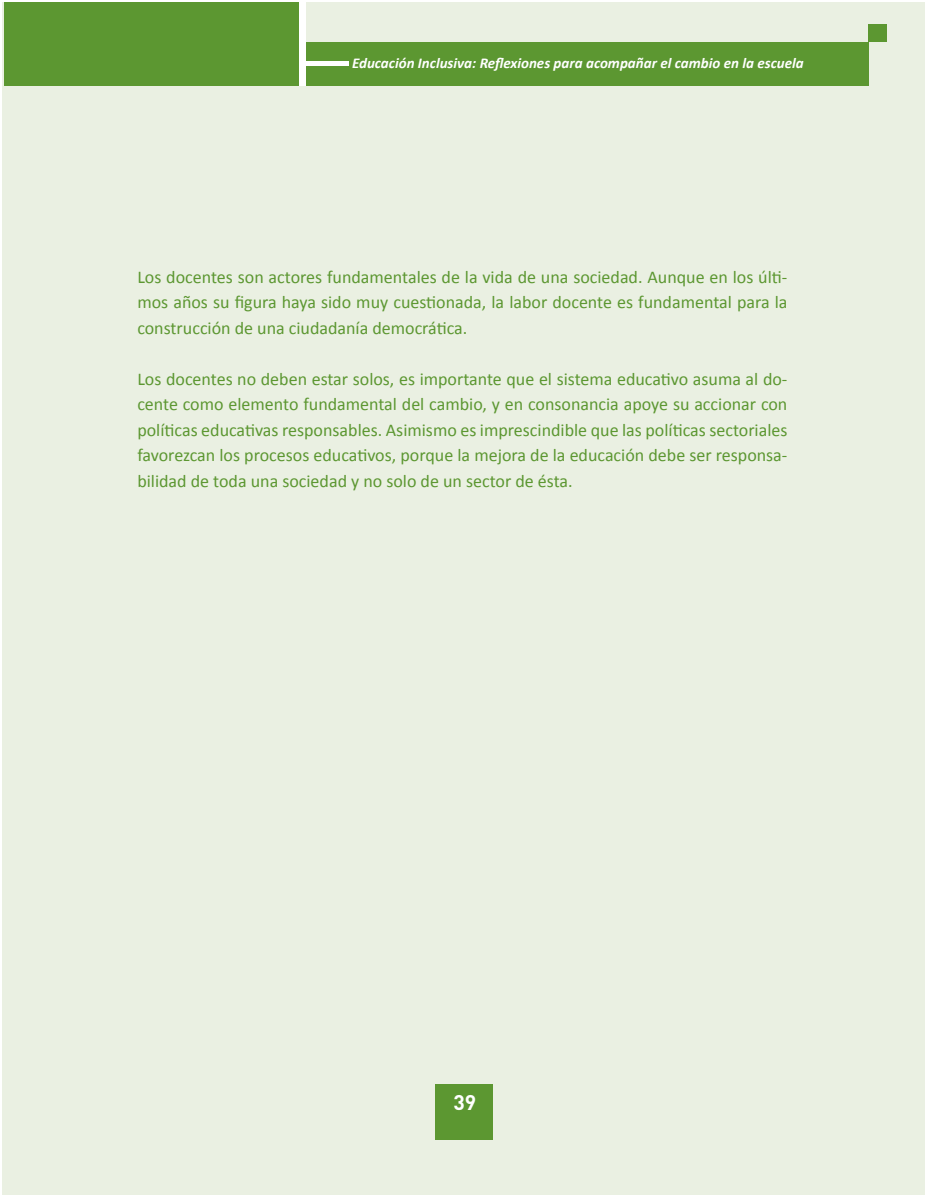
<style>
.page{position:relative;width:927px;height:1197px;background:#fff}
.page>*{position:absolute;margin:0;border:0;box-sizing:border-box;transform-origin:0 0}
.t1{font:700 21px "DIN";color:#fff}
.t2{font:18px/25.5px "Calibri";color:#5c9731;text-align:justify}
.t3{font:italic 700 15px "Calibri";color:#fff}
</style>
<div class="page">
<div style="left:4px;top:3px;width:920px;height:1191px;background:#eaf0e2"></div>
<hr style="left:3px;top:3px;width:2px;height:1191px;background:#eaf0e2">
<div style="left:4px;top:3px;width:298px;height:83px;background:#5c9731"></div>
<div style="left:302px;top:42px;width:567px;height:44px;background:#5c9731"></div>
<div style="left:869px;top:25px;width:18px;height:17px;background:#5c9731"></div>
<div style="left:299px;top:3px;width:7px;height:83px;background:#fff"></div>
<hr style="left:302px;top:61px;width:47px;height:4px;background:#fff">
<div style="left:435px;top:1084px;width:58px;height:55px;background:#5c9731"></div>
<p class="t3" style="left:352px;top:54px;width:453px">Educación Inclusiva: Reflexiones para acompañar el cambio en la escuela</p>
<p class="t2" style="left:137px;top:263px;width:652px">Los docentes son actores fundamentales de la vida de una sociedad. Aunque en los últi&shy;mos años su figura haya sido muy cuestionada, la labor docente es fundamental para la construcción de una ciudadanía democrática.</p>
<p class="t2" style="left:137px;top:365px;width:652px">Los docentes no deben estar solos, es importante que el sistema educativo asuma al do&shy;cente como elemento fundamental del cambio, y en consonancia apoye su accionar con políticas educativas responsables. Asimismo es imprescindible que las políticas sectoriales favorezcan los procesos educativos, porque la mejora de la educación debe ser responsa&shy;bilidad de toda una sociedad y no solo de un sector de ésta.</p>
<p class="t1" style="left:454px;top:1089px;width:24px">39</p>
</div>
